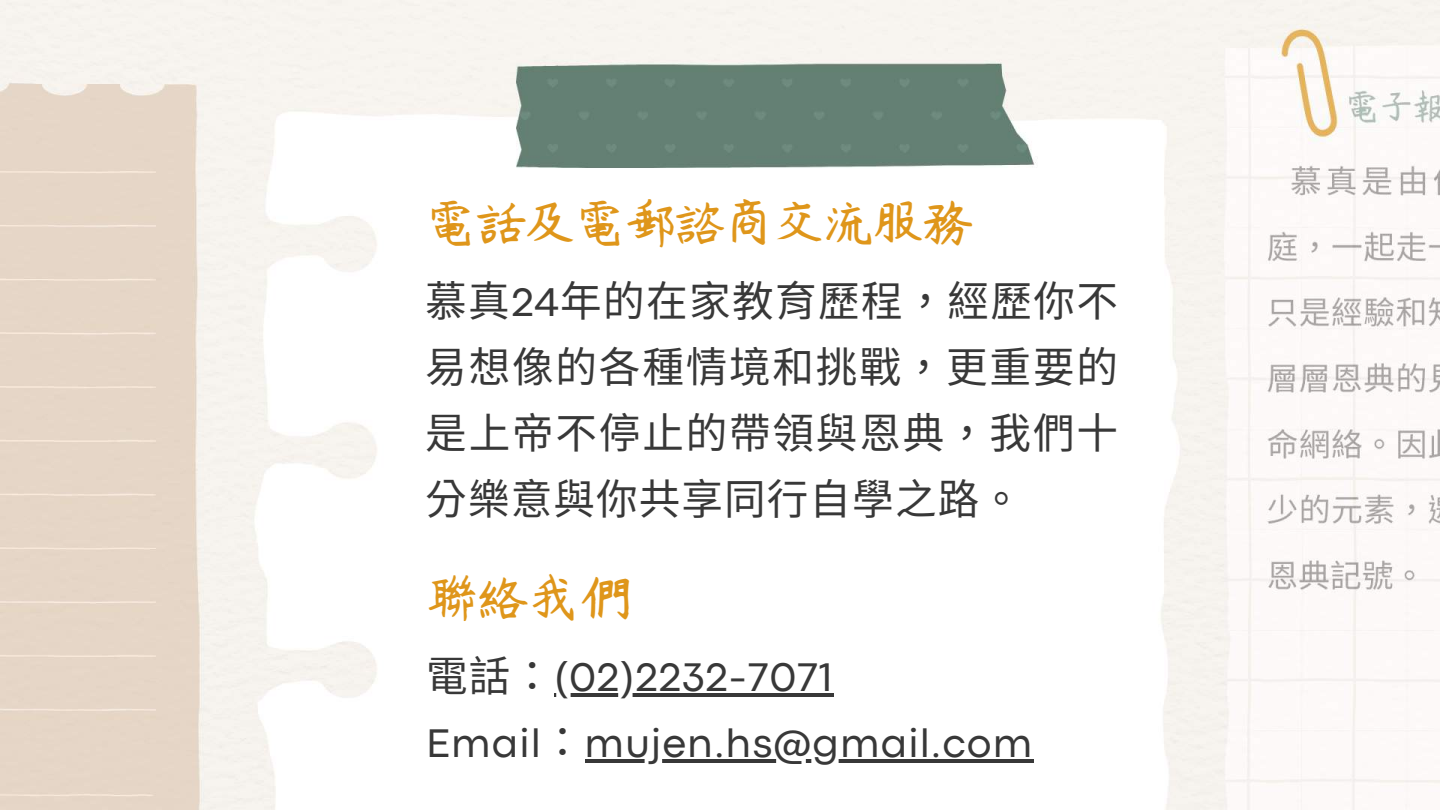
<style>
.page{position:relative;width:1440px;height:810px;background:#fff}
.page>*{position:absolute;margin:0;border:0;box-sizing:border-box;transform-origin:0 0}
.t1{font:50px "YRDZSTJF";color:#df961a}
.t2{font:41.7px/66px "Noto Sans CJ Ksc";letter-spacing:.04em;color:#383838;text-align:justify}
.t3{font:41.7px/66px "Codec Pro";letter-spacing:.025em;color:#383838}
.s1{font-family:"Codec Pro"}
.s2{font-family:"Noto Sans CJ Ksc"}
</style>
<div class="page">
<img style="left:0;top:0;width:1440px;height:810px">
<hr style="left:554px;top:693px;width:280px;height:4px;background:#383838">
<svg style="left:585px;top:759px;width:449px;height:4px;fill:#383838"></svg>
<p class="t1" style="left:425px;top:196px;width:549px">電話及電郵諮商交流服務</p>
<p class="t2" style="left:425px;top:265px;width:694px">慕真<span class="s1">24</span>年的在家教育歷程， 經歷你不易想像的各種情境和挑戰， 更重要的是上帝不停止的帶領與恩典， 我們十分樂意與你共享同行自學之路。</p>
<p class="t1" style="left:426px;top:571px;width:204px">聯絡我們</p>
<p class="t3" style="left:426px;top:647px;width:608px"><span class="s2">電話：</span> (02)2232-7071<br>Email<span class="s2">：</span> mujen.hs@gmail.com</p>
</div>
